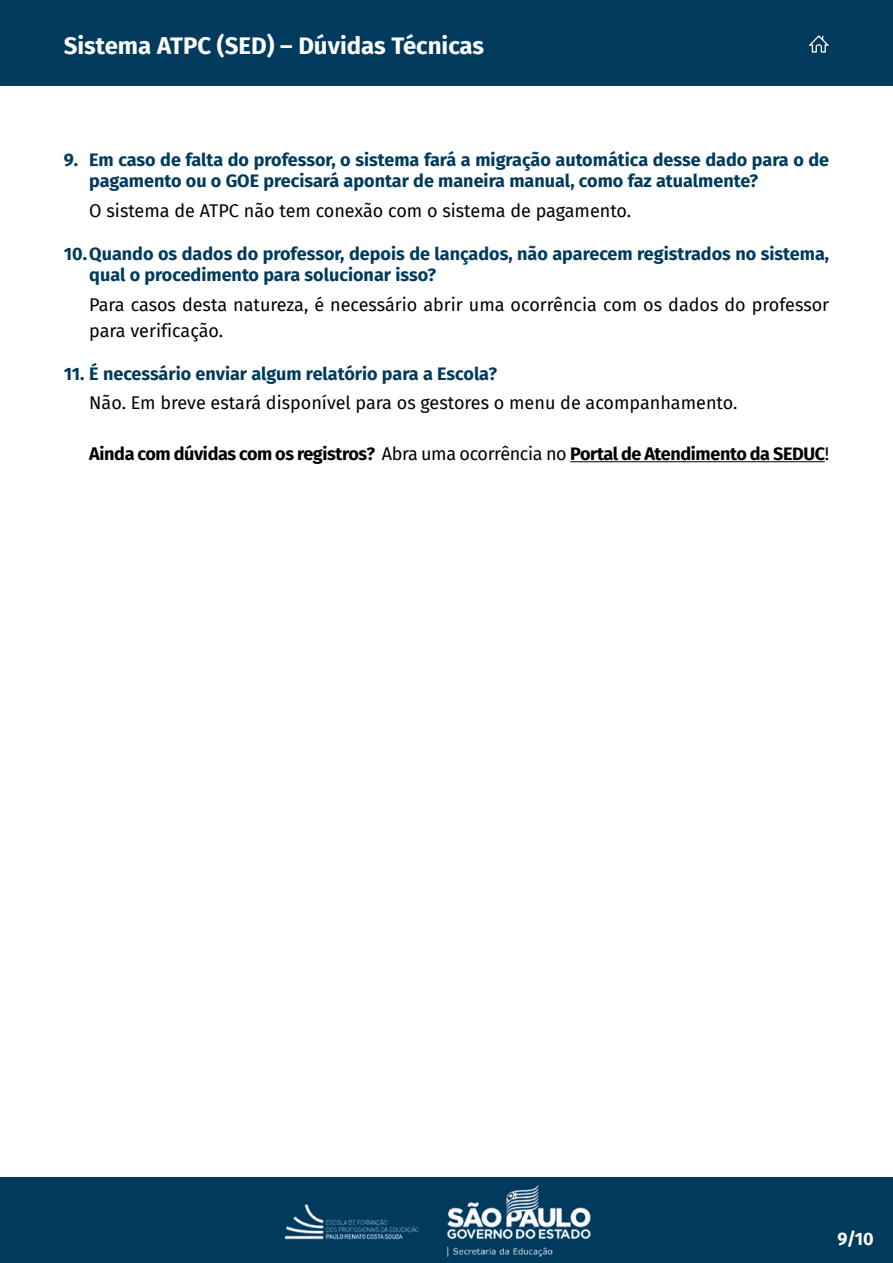
<style>
.page{position:relative;width:893px;height:1263px;background:#fff}
.page>*{position:absolute;margin:0;border:0;box-sizing:border-box;transform-origin:0 0}
.t1{font:700 24px "Fira Sans";color:#fff}
.t2{font:700 18px/21.6px "Fira Sans";color:#003a5d}
.t3{font:18px/25.5px "Fira Sans";color:#000}
.t4{font:700 18px "Fira Sans";letter-spacing:-.02em;color:#000}
.t5{font:700 18px "Fira Sans";color:#fff}
.s1{font-weight:400}
</style>
<div class="page">
<div style="left:0;top:0;width:893px;height:85px;background:#003a5d"></div>
<div style="left:0;top:1178px;width:893px;height:85px;background:#003a5d"></div>
<img style="left:284px;top:1185px;width:307px;height:72px">
<svg style="left:808px;top:35px;width:21px;height:18px"></svg>
<hr style="left:570px;top:461px;width:255px;height:1px;background:#000">
<h1 class="t1" style="left:64px;top:25px;width:422px">Sistema ATPC (SED) – Dúvidas Técnicas</h1>
<p class="t2" style="left:89px;top:147px;width:741px;text-indent:-26px">9. Em caso de falta do professor, o sistema fará a migração automática desse dado para o de pagamento ou o GOE precisará apontar de maneira manual, como faz atualmente?</p>
<p class="t3" style="left:89px;top:197px;width:543px">O sistema de ATPC não tem conexão com o sistema de pagamento.</p>
<p class="t2" style="left:89px;top:242px;width:741px;text-indent:-26px">10.Quando os dados do professor, depois de lançados, não aparecem registrados no sistema, qual o procedimento para solucionar isso?</p>
<p class="t3" style="left:89px;top:292px;width:741px">Para casos desta natureza, é necessário abrir uma ocorrência com os dados do professor para verificação.</p>
<p class="t2" style="left:64px;top:361px;width:435px">11. É necessário enviar algum relatório para a Escola?</p>
<p class="t3" style="left:89px;top:390px;width:650px">Não. Em breve estará disponível para os gestores o menu de acompanhamento.</p>
<p class="t4" style="left:89px;top:439px;width:741px">Ainda com dúvidas com os registros? <span class="s1">Abra uma ocorrência no</span> Portal de Atendimento da SEDUC<span class="s1">!</span></p>
<p class="t5" style="left:837px;top:1223px;width:38px">9/10</p>
</div>
